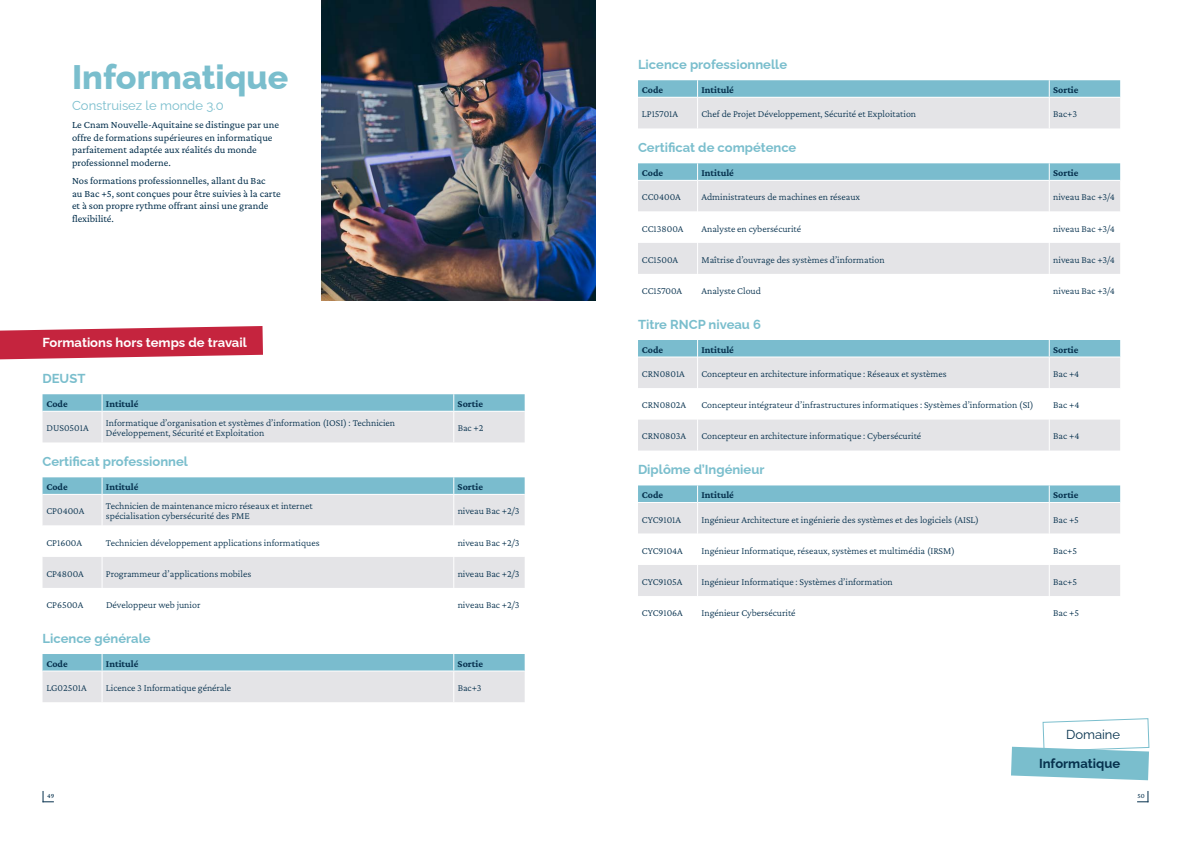
<style>
.page{position:relative;width:1191px;height:842px;background:#fff}
.page>*{position:absolute;margin:0;border:0;box-sizing:border-box;transform-origin:0 0}
.sous_titre{font:800 34px "Raleway";color:#7abecd}
.titre{font:700 13px "Raleway";color:#7abecd}
.sous_titre-2{font:700 13px "Raleway";color:#fff}
.sous_titre-3{font:13px "Raleway";color:#7abecd}
.sous_titre-4{font:700 13px "Raleway";color:#05314d}
.sous_titre-5{font:13px "Raleway";color:#05314d}
.sous_titre-6{font:10.5px/12.6px "Crimson Pro";color:#05304d}
.t1{font:300 10px/10px "Crimson Pro";color:#05304d}
.t2{font:700 10px "Crimson Pro";color:#05304d}
.t3{font:7px "Crimson Pro";color:#05304d}
</style>
<div class="page">
<svg style="left:0;top:326px;width:263px;height:33px;background:#cc4056"></svg>
<img style="left:322px;top:0;width:273px;height:300px">
<svg style="left:43px;top:394px;width:481px;height:48px;background:#c0d7df"></svg>
<hr style="left:102px;top:411px;width:1px;height:31px;background:#fff">
<svg style="left:43px;top:654px;width:481px;height:48px;background:#c0d6de"></svg>
<hr style="left:102px;top:671px;width:1px;height:31px;background:#fff">
<svg style="left:638px;top:80px;width:482px;height:48px;background:#c0d7df"></svg>
<hr style="left:697px;top:97px;width:1px;height:31px;background:#fff">
<div style="left:43px;top:495px;width:481px;height:30px;background:#e4e4e7"></div>
<div style="left:43px;top:557px;width:481px;height:31px;background:#e4e4e7"></div>
<hr style="left:453px;top:495px;width:1px;height:30px;background:#fff">
<hr style="left:453px;top:557px;width:1px;height:31px;background:#fff">
<svg style="left:43px;top:477px;width:481px;height:17px;background:#7ebecf"></svg>
<hr style="left:102px;top:494px;width:1px;height:31px;background:#fff">
<hr style="left:102px;top:557px;width:1px;height:31px;background:#fff">
<div style="left:638px;top:181px;width:482px;height:30px;background:#e4e4e7"></div>
<div style="left:638px;top:243px;width:482px;height:31px;background:#e4e4e7"></div>
<hr style="left:1048px;top:181px;width:1px;height:31px;background:#fff">
<hr style="left:1048px;top:243px;width:1px;height:31px;background:#fff">
<svg style="left:638px;top:163px;width:482px;height:17px;background:#7dbdcf"></svg>
<hr style="left:697px;top:180px;width:1px;height:32px;background:#fff">
<hr style="left:697px;top:243px;width:1px;height:31px;background:#fff">
<div style="left:638px;top:357px;width:482px;height:94px;background:#e4e4e7"></div>
<svg style="left:638px;top:388px;width:482px;height:31px"></svg>
<hr style="left:1048px;top:357px;width:1px;height:31px;background:#fff">
<hr style="left:1048px;top:388px;width:1px;height:31px;background:#fff">
<hr style="left:1048px;top:419px;width:1px;height:32px;background:#fff">
<div style="left:638px;top:340px;width:482px;height:17px;background:#7abcce"></div>
<hr style="left:697px;top:357px;width:1px;height:31px;background:#fff">
<hr style="left:697px;top:388px;width:1px;height:31px;background:#fff">
<hr style="left:697px;top:419px;width:1px;height:32px;background:#fff">
<div style="left:638px;top:503px;width:482px;height:31px;background:#e4e4e7"></div>
<div style="left:638px;top:565px;width:482px;height:31px;background:#e4e4e7"></div>
<hr style="left:1048px;top:503px;width:1px;height:31px;background:#fff">
<hr style="left:1048px;top:565px;width:1px;height:31px;background:#fff">
<div style="left:638px;top:485px;width:482px;height:17px;background:#7abcce"></div>
<hr style="left:697px;top:502px;width:1px;height:32px;background:#fff">
<hr style="left:697px;top:565px;width:1px;height:31px;background:#fff">
<svg style="left:1011px;top:718px;width:139px;height:62px"></svg>
<svg style="left:1137px;top:791px;width:11px;height:11px"></svg>
<svg style="left:43px;top:791px;width:11px;height:11px"></svg>
<p class="sous_titre" style="left:72px;top:50px;width:218px">Informatique</p>
<p class="sous_titre-3" style="left:72px;top:95px;width:153px">Construisez le monde 3.0</p>
<p class="sous_titre-6" style="left:72px;top:118px;width:208px">Le Cnam Nouvelle-Aquitaine se distingue par une offre de formations supérieures en informatique parfaitement adaptée aux réalités du monde professionnel moderne.</p>
<p class="sous_titre-6" style="left:72px;top:174px;width:210px">Nos formations professionnelles, allant du Bac<br>au Bac +5, sont conçues pour être suivies à la carte et à son propre rythme offrant ainsi une grande flexibilité.</p>
<p class="sous_titre-2" style="left:43px;top:333px;width:206px">Formations hors temps de travail</p>
<p class="titre" style="left:43px;top:368px;width:44px">DEUST</p>
<p class="t2" style="left:46px;top:398px;width:23px">Code</p>
<p class="t2" style="left:106px;top:398px;width:34px">Intitulé</p>
<p class="t2" style="left:457px;top:398px;width:27px">Sortie</p>
<p class="t1" style="left:46px;top:423px;width:44px">DUS0501A</p>
<p class="t1" style="left:106px;top:418px;width:291px">Informatique d’organisation et systèmes d’information (IOSI) : Technicien<br>Développement, Sécurité et Exploitation</p>
<p class="t1" style="left:458px;top:423px;width:27px">Bac +2</p>
<p class="titre" style="left:43px;top:451px;width:147px">Certificat professionnel</p>
<p class="t2" style="left:46px;top:481px;width:23px">Code</p>
<p class="t2" style="left:106px;top:481px;width:34px">Intitulé</p>
<p class="t2" style="left:457px;top:481px;width:27px">Sortie</p>
<p class="t1" style="left:46px;top:506px;width:39px">CP0400A</p>
<p class="t1" style="left:106px;top:501px;width:208px">Technicien de maintenance micro réseaux et internet spécialisation cybersécurité des PME</p>
<p class="t1" style="left:458px;top:506px;width:63px">niveau Bac +2/3</p>
<p class="t1" style="left:46px;top:537px;width:37px">CP1600A</p>
<p class="t1" style="left:106px;top:537px;width:215px">Technicien développement applications informatiques</p>
<p class="t1" style="left:458px;top:537px;width:63px">niveau Bac +2/3</p>
<p class="t1" style="left:46px;top:568px;width:39px">CP4800A</p>
<p class="t1" style="left:106px;top:568px;width:147px">Programmeur d’applications mobiles</p>
<p class="t1" style="left:458px;top:568px;width:63px">niveau Bac +2/3</p>
<p class="t1" style="left:46px;top:600px;width:38px">CP6500A</p>
<p class="t1" style="left:106px;top:600px;width:96px">Développeur web junior</p>
<p class="t1" style="left:458px;top:600px;width:63px">niveau Bac +2/3</p>
<p class="titre" style="left:43px;top:628px;width:110px">Licence générale</p>
<p class="t2" style="left:46px;top:657px;width:23px">Code</p>
<p class="t2" style="left:106px;top:657px;width:34px">Intitulé</p>
<p class="t2" style="left:457px;top:657px;width:27px">Sortie</p>
<p class="t1" style="left:46px;top:683px;width:42px">LG02501A</p>
<p class="t1" style="left:106px;top:683px;width:127px">Licence 3 Informatique générale</p>
<p class="t1" style="left:458px;top:683px;width:25px">Bac+3</p>
<p class="titre" style="left:638px;top:54px;width:151px">Licence professionnelle</p>
<p class="t2" style="left:642px;top:84px;width:23px">Code</p>
<p class="t2" style="left:701px;top:84px;width:34px">Intitulé</p>
<p class="t2" style="left:1053px;top:84px;width:27px">Sortie</p>
<p class="t1" style="left:642px;top:109px;width:38px">LP15701A</p>
<p class="t1" style="left:701px;top:109px;width:216px">Chef de Projet Développement, Sécurité et Exploitation</p>
<p class="t1" style="left:1053px;top:109px;width:25px">Bac+3</p>
<p class="titre" style="left:638px;top:137px;width:160px">Certificat de compétence</p>
<p class="t2" style="left:642px;top:167px;width:23px">Code</p>
<p class="t2" style="left:701px;top:167px;width:34px">Intitulé</p>
<p class="t2" style="left:1053px;top:167px;width:27px">Sortie</p>
<p class="t1" style="left:642px;top:192px;width:40px">CC0400A</p>
<p class="t1" style="left:701px;top:192px;width:160px">Administrateurs de machines en réseaux</p>
<p class="t1" style="left:1053px;top:192px;width:63px">niveau Bac +3/4</p>
<p class="t1" style="left:642px;top:223px;width:43px">CC13800A</p>
<p class="t1" style="left:701px;top:223px;width:101px">Analyste en cybersécurité</p>
<p class="t1" style="left:1053px;top:223px;width:63px">niveau Bac +3/4</p>
<p class="t1" style="left:642px;top:254px;width:38px">CC1500A</p>
<p class="t1" style="left:701px;top:254px;width:185px">Maîtrise d’ouvrage des systèmes d’information</p>
<p class="t1" style="left:1053px;top:254px;width:63px">niveau Bac +3/4</p>
<p class="t1" style="left:642px;top:286px;width:42px">CC15700A</p>
<p class="t1" style="left:701px;top:286px;width:61px">Analyste Cloud</p>
<p class="t1" style="left:1053px;top:286px;width:63px">niveau Bac +3/4</p>
<p class="titre" style="left:638px;top:314px;width:124px">Titre RNCP niveau 6</p>
<p class="t2" style="left:642px;top:343px;width:23px">Code</p>
<p class="t2" style="left:701px;top:343px;width:34px">Intitulé</p>
<p class="t2" style="left:1053px;top:343px;width:27px">Sortie</p>
<p class="t1" style="left:642px;top:369px;width:44px">CRN0801A</p>
<p class="t1" style="left:701px;top:369px;width:247px">Concepteur en architecture informatique : Réseaux et systèmes</p>
<p class="t1" style="left:1053px;top:369px;width:28px">Bac +4</p>
<p class="t1" style="left:642px;top:400px;width:46px">CRN0802A</p>
<p class="t1" style="left:701px;top:400px;width:334px">Concepteur intégrateur d’infrastructures informatiques : Systèmes d’information (SI)</p>
<p class="t1" style="left:1053px;top:400px;width:28px">Bac +4</p>
<p class="t1" style="left:642px;top:431px;width:46px">CRN0803A</p>
<p class="t1" style="left:701px;top:431px;width:221px">Concepteur en architecture informatique : Cybersécurité</p>
<p class="t1" style="left:1053px;top:431px;width:28px">Bac +4</p>
<p class="titre" style="left:638px;top:459px;width:128px">Diplôme d’Ingénieur</p>
<p class="t2" style="left:642px;top:489px;width:23px">Code</p>
<p class="t2" style="left:701px;top:489px;width:34px">Intitulé</p>
<p class="t2" style="left:1053px;top:489px;width:27px">Sortie</p>
<p class="t1" style="left:642px;top:514px;width:41px">CYC9101A</p>
<p class="t1" style="left:701px;top:514px;width:279px">Ingénieur Architecture et ingénierie des systèmes et des logiciels (AISL)</p>
<p class="t1" style="left:1053px;top:514px;width:27px">Bac +5</p>
<p class="t1" style="left:642px;top:545px;width:42px">CYC9104A</p>
<p class="t1" style="left:701px;top:545px;width:255px">Ingénieur Informatique, réseaux, systèmes et multimédia (IRSM)</p>
<p class="t1" style="left:1053px;top:545px;width:25px">Bac+5</p>
<p class="t1" style="left:642px;top:576px;width:42px">CYC9105A</p>
<p class="t1" style="left:701px;top:576px;width:193px">Ingénieur Informatique : Systèmes d’information</p>
<p class="t1" style="left:1053px;top:576px;width:25px">Bac+5</p>
<p class="t1" style="left:642px;top:608px;width:42px">CYC9106A</p>
<p class="t1" style="left:701px;top:608px;width:95px">Ingénieur Cybersécurité</p>
<p class="t1" style="left:1053px;top:608px;width:27px">Bac +5</p>
<p class="sous_titre-5" style="left:1066px;top:724px;width:56px">Domaine</p>
<p class="sous_titre-4" style="left:1039px;top:753px;width:83px">Informatique</p>
<p class="t3" style="left:47px;top:791px;width:9px">49</p>
<p class="t3" style="left:1137px;top:791px;width:9px">50</p>
</div>
